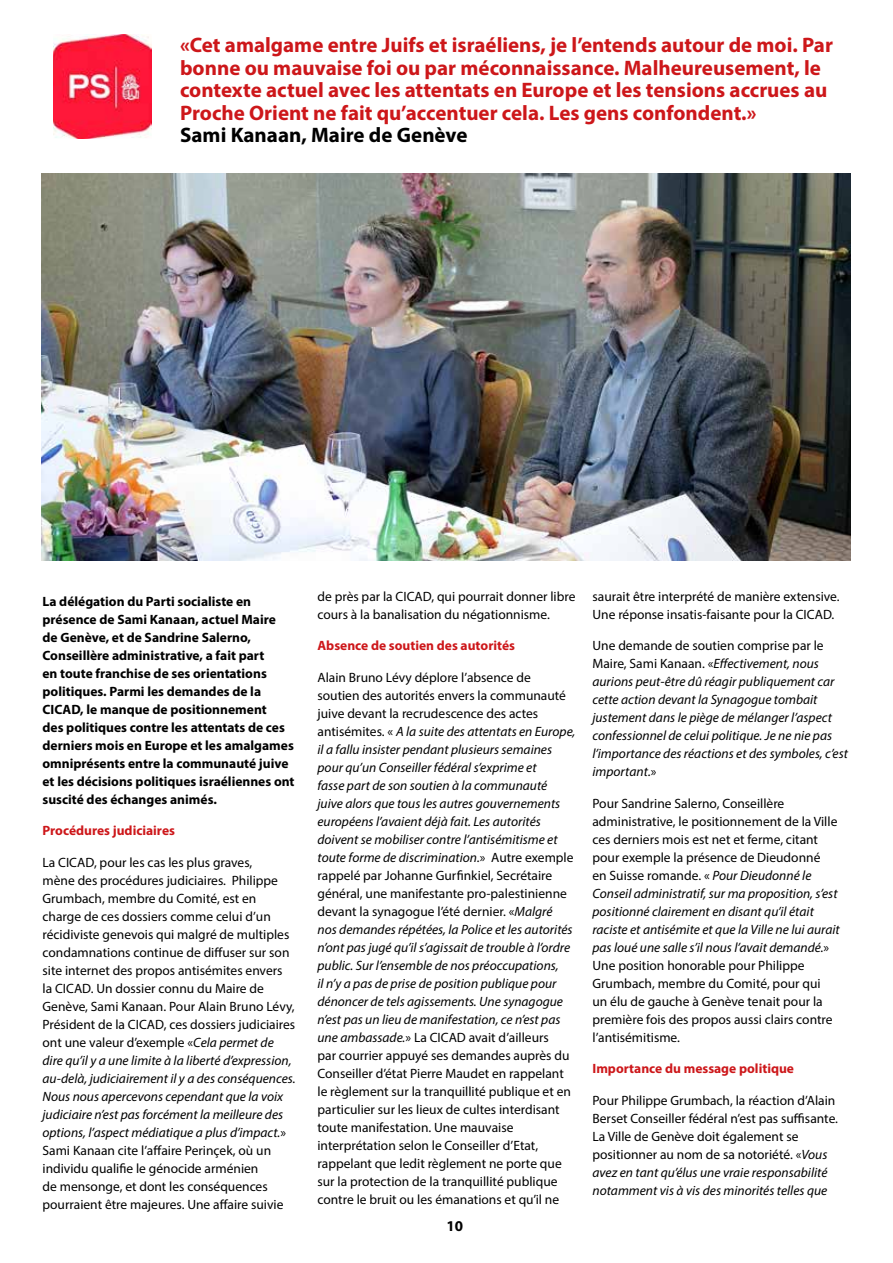
<style>
.page{position:relative;width:893px;height:1263px;background:#fff}
.page>*{position:absolute;margin:0;border:0;box-sizing:border-box;transform-origin:0 0}
.t1{font:700 21px/22.5px "Myriad Pro";color:#cd171a}
.t2{font:700 21px "Myriad Pro";color:#000}
.t3{font:700 15px "Myriad Pro";color:#000}
.t4{font:13.5px/18px "Myriad Pro";color:#000}
.t5{font:700 13.5px/18px "Myriad Pro";color:#000}
.t6{font:italic 13.5px/18px "Myriad Pro";color:#000}
.t7{font:700 13.5px "Myriad Pro";color:#cd171a}
.s1{font-style:italic}
.s2{font-style:normal}
</style>
<div class="page">
<img style="left:54px;top:34px;width:98px;height:104px">
<img style="left:41px;top:174px;width:809px;height:387px">
<p class="t1" style="left:180px;top:33px;width:654px">«Cet amalgame entre Juifs et israéliens, je l’entends autour de moi. Par bonne ou mauvaise foi ou par méconnaissance. Malheureusement, le contexte actuel avec les attentats en Europe et les tensions accrues au Proche Orient ne fait qu’accentuer cela. Les gens confondent.»</p>
<h1 class="t2" style="left:180px;top:121px;width:289px">Sami Kanaan, Maire de Genève</h1>
<p class="t5" style="left:43px;top:592px;width:254px">La délégation du Parti socialiste en présence de Sami Kanaan, actuel Maire<br>de Genève, et de Sandrine Salerno, Conseillère administrative, a fait part<br>en toute franchise de ses orientations politiques. Parmi les demandes de la CICAD, le manque de positionnement<br>des politiques contre les attentats de ces derniers mois en Europe et les amalgames omniprésents entre la communauté juive et les décisions politiques israéliennes ont suscité des échanges animés.</p>
<p class="t7" style="left:43px;top:822px;width:134px">Procédures judiciaires</p>
<p class="t4" style="left:43px;top:853px;width:255px">La CICAD, pour les cas les plus graves,<br>mène des procédures judiciaires. Philippe Grumbach, membre du Comité, est en charge de ces dossiers comme celui d’un récidiviste genevois qui malgré de multiples condamnations continue de diffuser sur son site internet des propos antisémites envers la CICAD. Un dossier connu du Maire de Genève, Sami Kanaan. Pour Alain Bruno Lévy, Président de la CICAD, ces dossiers judiciaires ont une valeur d’exemple «<span class="s1">Cela permet de dire qu’il y a une limite à la liberté d’expression, au-delà, judiciairement il y a des conséquences.<br>Nous nous apercevons cependant que la voix judiciaire n’est pas forcément la meilleure des options, l’aspect médiatique a plus d’impact.</span>» Sami Kanaan cite l’affaire Perinçek, où un individu qualifie le génocide arménien<br>de mensonge, et dont les conséquences pourraient être majeures. Une affaire suivie</p>
<p class="t4" style="left:317px;top:587px;width:259px">de près par la CICAD, qui pourrait donner libre cours à la banalisation du négationnisme.</p>
<p class="t7" style="left:317px;top:637px;width:199px">Absence de soutien des autorités</p>
<p class="t4" style="left:317px;top:668px;width:259px">Alain Bruno Lévy déplore l’absence de soutien des autorités envers la communauté juive devant la recrudescence des actes antisémites. « <span class="s1">A la suite des attentats en Europe, il a fallu insister pendant plusieurs semaines pour qu’un Conseiller fédéral s’exprime et<br>fasse part de son soutien à la communauté juive alors que tous les autres gouvernements européens l’avaient déjà fait. Les autorités doivent se mobiliser contre l’antisémitisme et toute forme de discrimination.</span>» Autre exemple rappelé par Johanne Gurfinkiel, Secrétaire général, une manifestante pro-palestinienne devant la synagogue l’été dernier. «<span class="s1">Malgré<br>nos demandes répétées, la Police et les autorités n’ont pas jugé qu’il s’agissait de trouble à l’ordre public. Sur l’ensemble de nos préoccupations,<br>il n’y a pas de prise de position publique pour dénoncer de tels agissements. Une synagogue n’est pas un lieu de manifestation, ce n’est pas une ambassade.</span>» La CICAD avait d’ailleurs<br>par courrier appuyé ses demandes auprès du Conseiller d’état Pierre Maudet en rappelant le règlement sur la tranquillité publique et en particulier sur les lieux de cultes interdisant toute manifestation. Une mauvaise interprétation selon le Conseiller d’Etat, rappelant que ledit règlement ne porte que sur la protection de la tranquillité publique contre le bruit ou les émanations et qu’il ne</p>
<p class="t3" style="left:446px;top:1216px;width:18px">10</p>
<p class="t4" style="left:592px;top:587px;width:249px">saurait être interprété de manière extensive.<br>Une réponse insatis-faisante pour la CICAD.</p>
<p class="t6" style="left:592px;top:636px;width:257px"><span class="s2">Une demande de soutien comprise par le Maire, Sami Kanaan. «</span>Effectivement, nous aurions peut-être dû réagir publiquement car cette action devant la Synagogue tombait justement dans le piège de mélanger l’aspect confessionnel de celui politique. Je ne nie pas l’importance des réactions et des symboles, c’est important.<span class="s2">»</span></p>
<p class="t4" style="left:592px;top:794px;width:249px">Pour Sandrine Salerno, Conseillère administrative, le positionnement de la Ville ces derniers mois est net et ferme, citant pour exemple la présence de Dieudonné<br>en Suisse romande. « <span class="s1">Pour Dieudonné le Conseil administratif, sur ma proposition, s’est positionné clairement en disant qu’il était raciste et antisémite et que la Ville ne lui aurait pas loué une salle s’il nous l’avait demandé.</span>» Une position honorable pour Philippe Grumbach, membre du Comité, pour qui<br>un élu de gauche à Genève tenait pour la première fois des propos aussi clairs contre l’antisémitisme.</p>
<p class="t7" style="left:592px;top:1060px;width:203px">Importance du message politique</p>
<p class="t4" style="left:592px;top:1091px;width:247px">Pour Philippe Grumbach, la réaction d’Alain Berset Conseiller fédéral n’est pas suffisante.<br>La Ville de Genève doit également se positionner au nom de sa notoriété. «<span class="s1">Vous avez en tant qu’élus une vraie responsabilité notamment vis à vis des minorités telles que</span></p>
</div>
